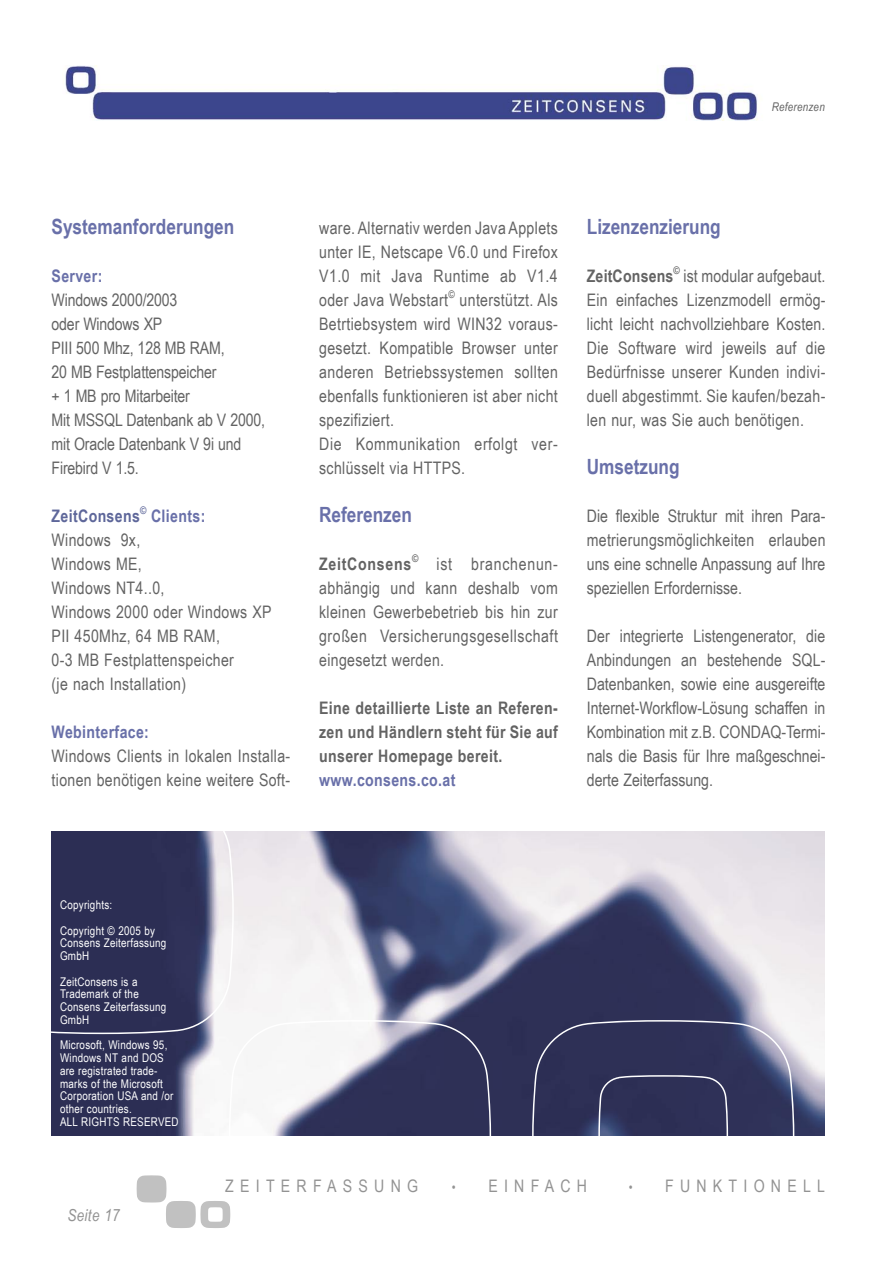
<style>
.page{position:relative;width:893px;height:1263px;background:#fff}
.page>*{position:absolute;margin:0;border:0;box-sizing:border-box;transform-origin:0 0}
.t1{font:700 21px "Arial Narrow";color:#6970a9}
.t2{font:17.25px/24px "Arial Narrow";letter-spacing:.02em;color:#636363;text-align:justify}
.t3{font:17.25px/24px "Arial Narrow";letter-spacing:-.01em;color:#636363}
.t4{font:700 17.25px/24px "Arial Narrow";letter-spacing:.02em;color:#636363;text-align:justify}
.t5{font:700 17.25px "Arial Narrow";letter-spacing:.02em;color:#6970a9}
.t6{font:17.25px "Arial Narrow";letter-spacing:.36em;color:#939393}
.t7{font:italic 16.5px "Arial Narrow";letter-spacing:.02em;color:#939393}
.t8{font:12px/12.8px "Arial Narrow";letter-spacing:.02em;color:#fff}
.t9{font:italic 12px "Arial Narrow";letter-spacing:.02em;color:#636363}
.s1{font-weight:700;color:#5e679a}
.s2{font-weight:700;color:#6970a9}
.s3{font-weight:700}
.s4{font-size:13.5px}
</style>
<div class="page">
<img style="left:65px;top:66px;width:693px;height:54px">
<svg style="left:137px;top:1175px;width:92px;height:53px"></svg>
<img style="left:52px;top:831px;width:773px;height:305px">
<svg style="left:532px;top:1020px;width:262px;height:116px;background:#404266"></svg>
<svg style="left:51px;top:831px;width:183px;height:203px;background:#47496b"></svg>
<svg style="left:229px;top:1020px;width:262px;height:204px"></svg>
<svg style="left:598px;top:1075px;width:130px;height:61px;background:#37395f"></svg>
<p class="t9" style="left:772px;top:99px;width:55px">Referenzen</p>
<p class="t1" style="left:52px;top:210px;width:184px">Systemanforderungen</p>
<p class="t5" style="left:52px;top:262px;width:52px">Server:</p>
<p class="t3" style="left:52px;top:287px;width:215px">Windows 2000/2003<br>oder Windows XP<br>PIII 500 Mhz, 128 MB RAM,<br>20 MB Festplattenspeicher<br>+ 1 MB pro Mitarbeiter<br>Mit MSSQL Datenbank ab V 2000, mit Oracle Datenbank V 9i und<br>Firebird V 1.5.</p>
<p class="t2" style="left:52px;top:503px;width:222px;text-align:left"><span class="s1">ZeitConsens</span><sup>©</sup> <span class="s2">Clients:<br></span>Windows 9x,<br>Windows ME,<br>Windows NT4..0,<br>Windows 2000 oder Windows XP<br>PII 450Mhz, 64 MB RAM,<br>0-3 MB Festplattenspeicher<br>(je nach Installation)</p>
<p class="t5" style="left:52px;top:718px;width:99px">Webinterface:</p>
<p class="t2" style="left:52px;top:743px;width:240px">Windows Clients in lokalen Installa&shy;tionen benötigen keine weitere Soft-</p>
<p class="t2" style="left:319px;top:215px;width:240px;text-align:left">ware. Alternativ werden Java Applets unter IE, Netscape V6.0 und Firefox<br>V1.0 mit Java Runtime ab V1.4 oder Java Webstart<sup>©</sup> unterstützt. Als<br>Betrtiebsystem wird WIN32 voraus&shy;gesetzt. Kompatible Browser unter anderen Betriebssystemen sollten ebenfalls funktionieren ist aber nicht spezifiziert.<br>Die Kommunikation erfolgt ver&shy;schlüsselt via HTTPS.</p>
<p class="t1" style="left:319px;top:498px;width:94px">Referenzen</p>
<p class="t2" style="left:319px;top:551px;width:240px"><span class="s3">ZeitConsens</span><sup>©</sup> ist branchenun&shy;abhängig und kann deshalb vom kleinen Gewerbebetrieb bis hin zur großen Versicherungsgesellschaft eingesetzt werden.</p>
<p class="t4" style="left:319px;top:695px;width:240px">Eine detaillierte Liste an Referen&shy;zen und Händlern steht für Sie auf unserer Homepage bereit.</p>
<p class="t5" style="left:319px;top:766px;width:138px">www.consens.co.at</p>
<p class="t1" style="left:587px;top:210px;width:135px">Lizenzenzierung</p>
<p class="t2" style="left:587px;top:263px;width:240px"><span class="s3">ZeitConsens</span><sup>©</sup> ist modular aufgebaut.<br>Ein einfaches Lizenzmodell ermög&shy;licht leicht nachvollziehbare Kosten.<br>Die Software wird jeweils auf die Bedürfnisse unserer Kunden indivi&shy;duell abgestimmt. Sie kaufen/bezah&shy;len nur, was Sie auch benötigen.</p>
<p class="t1" style="left:587px;top:450px;width:94px">Umsetzung</p>
<p class="t2" style="left:587px;top:503px;width:240px">Die flexible Struktur mit ihren Para&shy;metrierungsmöglichkeiten erlauben uns eine schnelle Anpassung auf Ihre speziellen Erfordernisse.</p>
<p class="t2" style="left:587px;top:623px;width:240px">Der integrierte Listengenerator, die Anbindungen an bestehende SQL-Datenbanken, sowie eine ausgereifte Internet-Workflow-Lösung schaffen in Kombination mit z.B. CONDAQ-Termi&shy;nals die Basis für Ihre maßgeschnei&shy;derte Zeiterfassung.</p>
<p class="t8" style="left:60px;top:892px;width:96px;line-height:25.5px">Copyrights:<br>Copyright © 2005 by</p>
<p class="t8" style="left:60px;top:936px;width:108px">Consens Zeiterfassung<br>GmbH</p>
<p class="t8" style="left:60px;top:975px;width:108px">ZeitConsens is a<br>Trademark of the<br>Consens Zeiterfassung<br>GmbH</p>
<p class="t8" style="left:60px;top:1038px;width:120px">Microsoft, Windows 95,<br>Windows NT and DOS are registrated trade&shy;marks of the Microsoft<br>Corporation USA and /or other countries.<br>ALL RIGHTS RESERVED</p>
<p class="t7" style="left:67px;top:1204px;width:54px">Seite 17</p>
<p class="t6" style="left:225px;top:1173px;width:194px">ZEITERFASSUNG</p>
<p class="t6" style="left:452px;top:1173px;width:137px"><span class="s4">•</span> EINFACH</p>
<p class="t6" style="left:629px;top:1173px;width:198px"><span class="s4">•</span> FUNKTIONELL</p>
</div>
